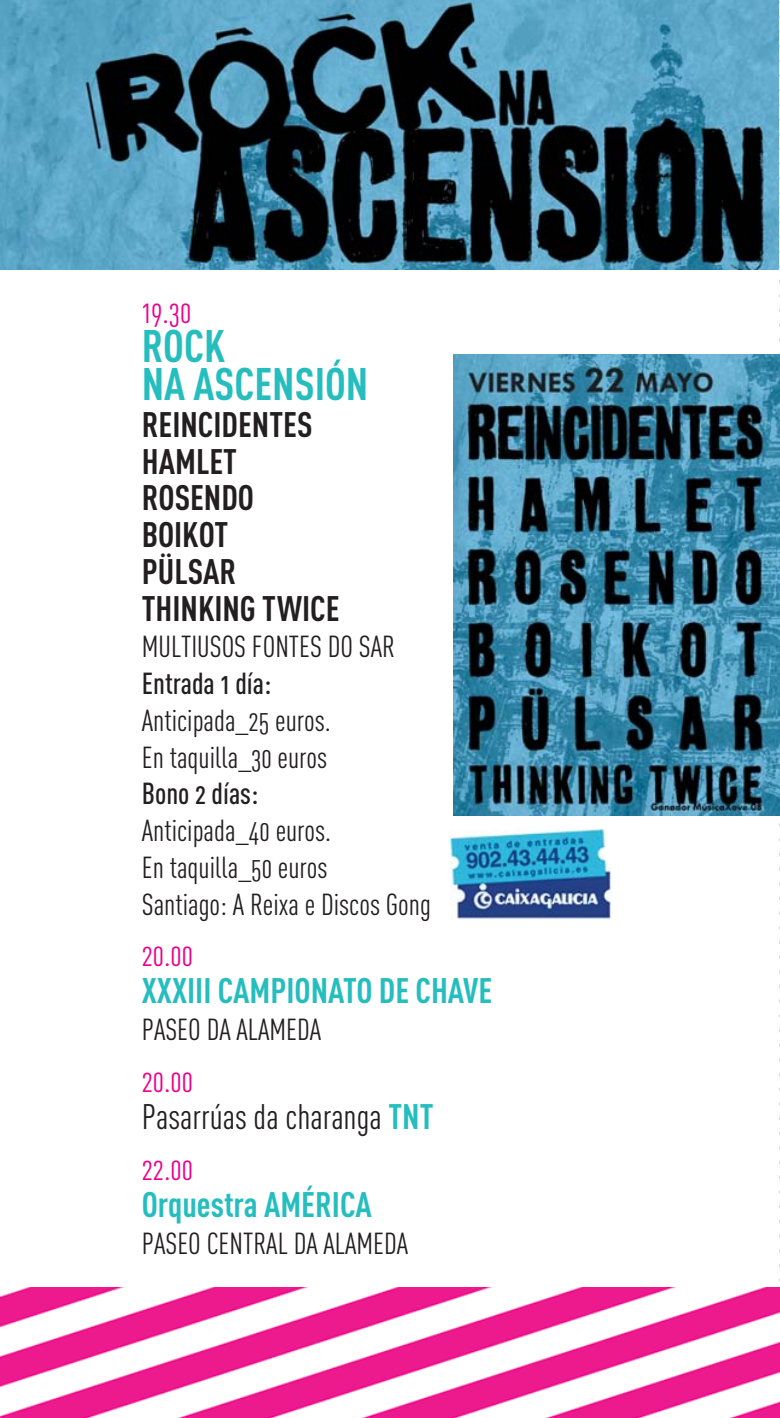
<style>
.page{position:relative;width:780px;height:1418px;background:#fff}
.page>*{position:absolute;margin:0;border:0;box-sizing:border-box;transform-origin:0 0}
.t1{font:45px/37.5px "DIN Cond Bold Alternate";color:#26bdbe}
.t2{font:35px/36.8px "DIN Cond Bold Alternate";color:#231f20}
.t3{font:35px "DIN Cond Bold Alternate";color:#26bdbe}
.t4{font:35px "DIN Cond Regular Alternate";color:#231f20}
.t5{font:32.5px "DIN Cond Regular Alternate";color:#ec008c}
.t6{font:30px/36.8px "DIN Cond Regular Alternate";color:#231f20}
.t7{font:30px "DIN Cond Medium Alternate";color:#231f20}
.s1{font-family:"DIN Cond Bold Alternate";color:#26bdbe}
</style>
<div class="page">
<img style="left:0;top:0;width:779px;height:269px">
<img style="left:779px;top:0;width:1px;height:1282px">
<img style="left:0;top:1287px;width:780px;height:130px">
<svg style="left:453px;top:354px;width:327px;height:461px;background:#346b84"></svg>
<img style="left:450px;top:829px;width:160px;height:90px">
<p class="t5" style="left:142px;top:300px;width:51px">19.30</p>
<h1 class="t1" style="left:142px;top:332px;width:228px">ROCK<br>NA ASCENSIÓN</h1>
<p class="t2" style="left:142px;top:409px;width:199px">REINCIDENTES<br>HAMLET<br>ROSENDO<br>BOIKOT<br>PÜLSAR<br>THINKING TWICE</p>
<p class="t6" style="left:142px;top:631px;width:255px">MULTIUSOS FONTES DO SAR</p>
<p class="t7" style="left:142px;top:672px;width:131px">Entrada 1 día:</p>
<p class="t6" style="left:142px;top:705px;width:190px">Anticipada_25 euros.<br>En taquilla_30 euros</p>
<p class="t7" style="left:142px;top:783px;width:118px">Bono 2 días:</p>
<p class="t6" style="left:142px;top:815px;width:291px">Anticipada_40 euros.<br>En taquilla_50 euros<br>Santiago: A Reixa e Discos Gong</p>
<p class="t5" style="left:142px;top:943px;width:53px">20.00</p>
<p class="t3" style="left:142px;top:978px;width:352px">XXXIII CAMPIONATO DE CHAVE</p>
<p class="t6" style="left:142px;top:1014px;width:181px">PASEO DA ALAMEDA</p>
<p class="t5" style="left:142px;top:1068px;width:53px">20.00</p>
<p class="t4" style="left:142px;top:1103px;width:293px">Pasarrúas da charanga <span class="s1">TNT</span></p>
<p class="t5" style="left:142px;top:1157px;width:53px">22.00</p>
<p class="t3" style="left:142px;top:1192px;width:231px">Orquestra AMÉRICA</p>
<p class="t6" style="left:142px;top:1227px;width:268px">PASEO CENTRAL DA ALAMEDA</p>
</div>
